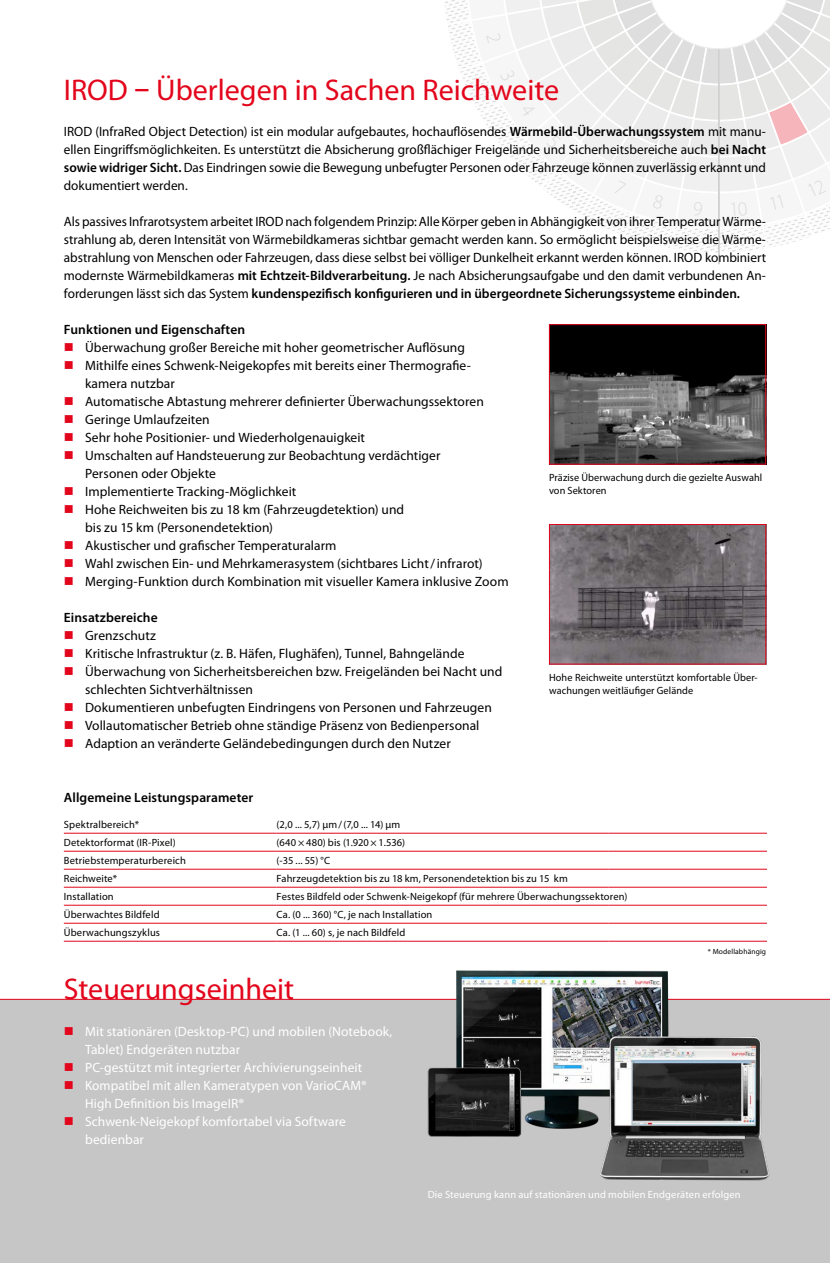
<style>
.page{position:relative;width:830px;height:1263px;background:#fff}
.page>*{position:absolute;margin:0;border:0;box-sizing:border-box;transform-origin:0 0}
.t1{font:30px "Myriad Pro";color:#e3051b}
.t2{font:13.5px/18px "Myriad Pro";letter-spacing:.005em;color:#000;text-align:justify}
.t3{font:13.5px/18px "Myriad Pro";letter-spacing:.005em;color:#fff}
.t4{font:600 13.5px "Myriad Pro";letter-spacing:.005em;color:#000}
.t5{font:10.5px/13.5px "Myriad Pro";letter-spacing:.01em;color:#000}
.t6{font:10.5px "Myriad Pro";letter-spacing:.015em;color:#fff}
.t7{font:7.5px "Myriad Pro";letter-spacing:.02em;color:#000}
.s1{font-weight:600}
</style>
<div class="page">
<div style="left:0;top:999px;width:829px;height:264px;background:#c6c6c6"></div>
<hr style="left:0;top:999px;width:829px;height:1px;background:#e3051b">
<hr style="left:64px;top:941px;width:212px;height:1px;background:#e3051b">
<hr style="left:276px;top:941px;width:332px;height:1px;background:#e3051b">
<hr style="left:608px;top:941px;width:158px;height:1px;background:#e3051b">
<hr style="left:64px;top:833px;width:212px;height:1px;background:#e3051b">
<hr style="left:276px;top:833px;width:332px;height:1px;background:#e3051b">
<hr style="left:608px;top:833px;width:158px;height:1px;background:#e3051b">
<hr style="left:64px;top:851px;width:212px;height:1px;background:#e3051b">
<hr style="left:276px;top:851px;width:332px;height:1px;background:#e3051b">
<hr style="left:608px;top:851px;width:158px;height:1px;background:#e3051b">
<hr style="left:64px;top:869px;width:212px;height:1px;background:#e3051b">
<hr style="left:276px;top:869px;width:332px;height:1px;background:#e3051b">
<hr style="left:608px;top:869px;width:158px;height:1px;background:#e3051b">
<hr style="left:64px;top:887px;width:212px;height:1px;background:#e3051b">
<hr style="left:276px;top:887px;width:332px;height:1px;background:#e3051b">
<hr style="left:608px;top:887px;width:158px;height:1px;background:#e3051b">
<hr style="left:64px;top:905px;width:212px;height:1px;background:#e3051b">
<hr style="left:276px;top:905px;width:332px;height:1px;background:#e3051b">
<hr style="left:608px;top:905px;width:158px;height:1px;background:#e3051b">
<hr style="left:64px;top:923px;width:212px;height:1px;background:#e3051b">
<hr style="left:276px;top:923px;width:332px;height:1px;background:#e3051b">
<hr style="left:608px;top:923px;width:158px;height:1px;background:#e3051b">
<img style="left:551px;top:526px;width:212px;height:136px">
<div style="left:549px;top:524px;width:216px;height:140px;border:1px solid #e3051b"></div>
<img style="left:550px;top:326px;width:213px;height:137px">
<div style="left:548px;top:324px;width:217px;height:141px;border:1px solid #e3051b"></div>
<img style="left:411px;top:970px;width:377px;height:211px">
<svg style="left:445px;top:0;width:384px;height:265px"></svg>
<h1 class="t1" style="left:64px;top:71px;width:496px">IROD <span class="s1">–</span> Überlegen in Sachen Reichweite</h1>
<p class="t2" style="left:64px;top:122px;width:703px">IROD (InfraRed Object Detection) ist ein modular aufgebautes, hochauflösendes <span class="s1">Wärmebild-Überwachungssystem</span> mit manu&shy;ellen Eingriffsmöglichkeiten. Es unterstützt die Absicherung großflächiger Freigelände und Sicherheitsbereiche auch <span class="s1">bei Nacht sowie widriger Sicht.</span> Das Eindringen sowie die Bewegung unbefugter Personen oder Fahrzeuge können zuverlässig erkannt und dokumentiert werden.</p>
<p class="t2" style="left:64px;top:212px;width:703px">Als passives Infrarotsystem arbeitet IROD nach folgendem Prinzip: Alle Körper geben in Abhängigkeit von ihrer Temperatur Wärme&shy;strahlung ab, deren Intensität von Wärmebildkameras sichtbar gemacht werden kann. So ermöglicht beispielsweise die Wärme&shy;abstrahlung von Menschen oder Fahrzeugen, dass diese selbst bei völliger Dunkelheit erkannt werden können. IROD kombiniert modernste Wärmebildkameras <span class="s1">mit Echtzeit-Bildverarbeitung.</span> Je nach Absicherungsaufgabe und den damit verbundenen An&shy;forderungen lässt sich das System <span class="s1">kundenspezifisch konfigurieren und in übergeordnete Sicherungssysteme einbinden.</span></p>
<p class="t4" style="left:64px;top:321px;width:183px">Funktionen und Eigenschaften</p>
<p class="t2" style="left:85px;top:338px;width:425px;text-align:left">Überwachung großer Bereiche mit hoher geometrischer Auflösung Mithilfe eines Schwenk-Neigekopfes mit bereits einer Thermografie&shy;kamera nutzbar<br>Automatische Abtastung mehrerer definierter Überwachungssektoren Geringe Umlaufzeiten<br>Sehr hohe Positionier- und Wiederholgenauigkeit<br>Umschalten auf Handsteuerung zur Beobachtung verdächtiger<br>Personen oder Objekte<br>Implementierte Tracking-Möglichkeit<br>Hohe Reichweiten bis zu 18 km (Fahrzeugdetektion) und<br>bis zu 15 km (Personendetektion)<br>Akustischer und grafischer Temperaturalarm<br>Wahl zwischen Ein- und Mehrkamerasystem (sichtbares Licht/infrarot)<br>Merging-Funktion durch Kombination mit visueller Kamera inklusive Zoom</p>
<p class="t4" style="left:64px;top:609px;width:95px">Einsatzbereiche</p>
<p class="t2" style="left:85px;top:626px;width:418px;text-align:left">Grenzschutz<br>Kritische Infrastruktur (z. B. Häfen, Flughäfen), Tunnel, Bahngelände Überwachung von Sicherheitsbereichen bzw. Freigeländen bei Nacht und schlechten Sichtverhältnissen<br>Dokumentieren unbefugten Eindringens von Personen und Fahrzeugen Vollautomatischer Betrieb ohne ständige Präsenz von Bedienpersonal Adaption an veränderte Geländebedingungen durch den Nutzer</p>
<p class="t5" style="left:548px;top:470px;width:215px">Präzise Überwachung durch die gezielte Auswahl von Sektoren</p>
<p class="t5" style="left:548px;top:670px;width:210px">Hohe Reichweite unterstützt komfortable Über&shy;wachungen weitläufiger Gelände</p>
<p class="t4" style="left:64px;top:789px;width:191px">Allgemeine Leistungsparameter</p>
<p class="t5" style="left:64px;top:818px;width:77px">Spektralbereich*</p>
<p class="t5" style="left:276px;top:818px;width:125px">(2,0 ... 5,7) µm/(7,0 ... 14) µm</p>
<p class="t5" style="left:64px;top:836px;width:113px">Detektorformat (IR-Pixel)</p>
<p class="t5" style="left:276px;top:836px;width:130px">(640 × 480) bis (1.920 × 1.536)</p>
<p class="t5" style="left:64px;top:854px;width:123px">Betriebstemperaturbereich</p>
<p class="t5" style="left:276px;top:854px;width:55px">(-35 ... 55) °C</p>
<p class="t5" style="left:64px;top:872px;width:55px">Reichweite*</p>
<p class="t5" style="left:276px;top:872px;width:292px">Fahrzeugdetektion bis zu 18 km, Personendetektion bis zu 15 km</p>
<p class="t5" style="left:64px;top:890px;width:51px">Installation</p>
<p class="t5" style="left:276px;top:890px;width:352px">Festes Bildfeld oder Schwenk-Neigekopf (für mehrere Überwachungssektoren)</p>
<p class="t5" style="left:64px;top:908px;width:97px">Überwachtes Bildfeld</p>
<p class="t5" style="left:276px;top:908px;width:157px">Ca. (0 ... 360) °C, je nach Installation</p>
<p class="t5" style="left:64px;top:926px;width:98px">Überwachungszyklus</p>
<p class="t5" style="left:276px;top:926px;width:130px">Ca. (1 ... 60) s, je nach Bildfeld</p>
<h1 class="t1" style="left:64px;top:971px;width:232px">Steuerungseinheit</h1>
<p class="t3" style="left:85px;top:1022px;width:308px">Mit stationären (Desktop-PC) und mobilen (Notebook, Tablet) Endgeräten nutzbar<br>PC-gestützt mit integrierter Archivierungseinheit Kompatibel mit allen Kameratypen von VarioCAM® High Definition bis ImageIR®<br>Schwenk-Neigekopf komfortabel via Software bedienbar</p>
<p class="t7" style="left:707px;top:946px;width:60px">* Modellabhängig</p>
<p class="t6" style="left:427px;top:1188px;width:314px">Die Steuerung kann auf stationären und mobilen Endgeräten erfolgen</p>
</div>
